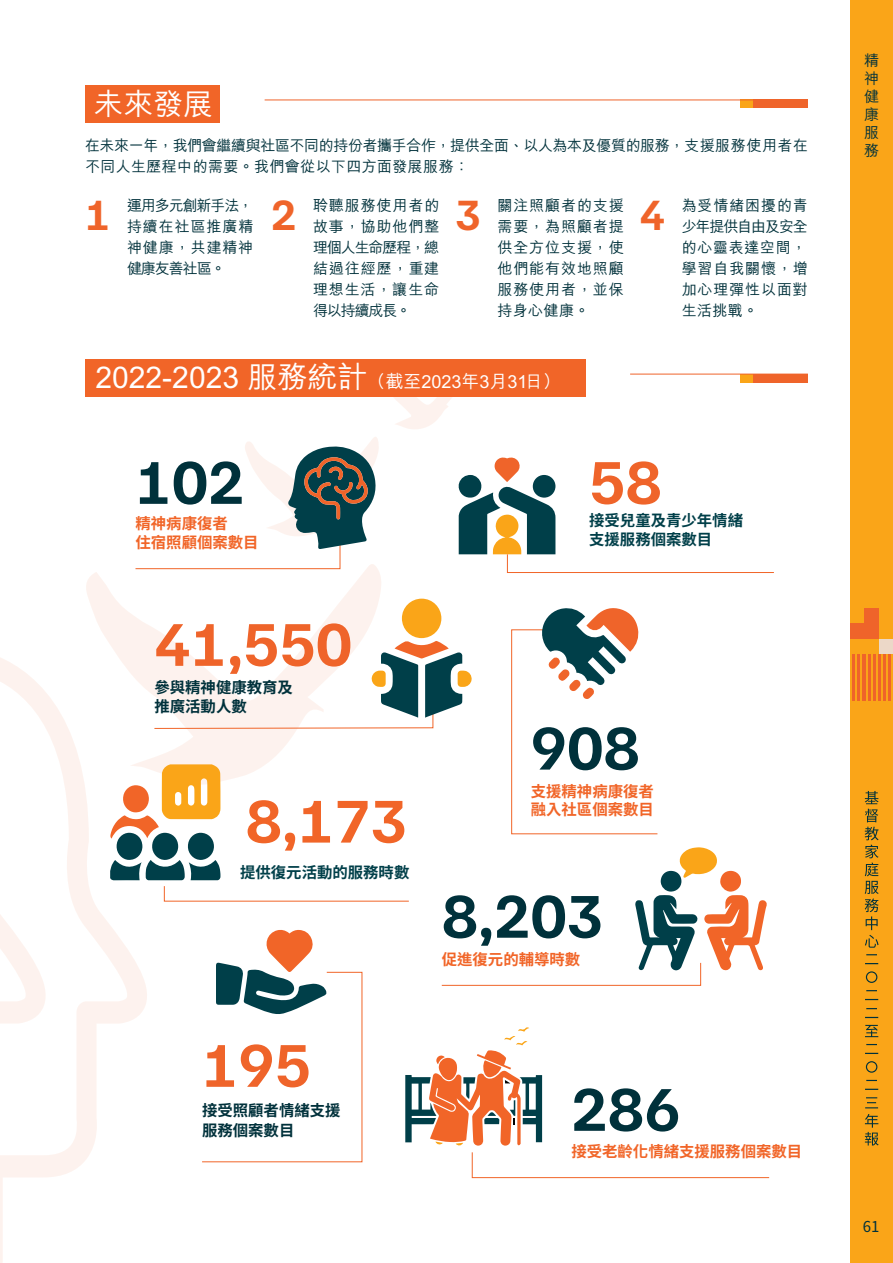
<style>
.page{position:relative;width:893px;height:1263px;background:#fff}
.page>*{position:absolute;margin:0;border:0;box-sizing:border-box;transform-origin:0 0}
.t1{font:700 64.2px "Familjen Grotesk";color:#00313b}
.t2{font:700 64.2px "Familjen Grotesk";color:#ef642a}
.t3{font:700 64.2px "Familjen Grotesk";color:#f16528}
.t4{font:700 45px "Familjen Grotesk";color:#ef642a}
.t5{font:500 30px "M Hei HK";color:#fff}
.t6{font:500 18px "M Hei HK";color:#fff}
.t7{font:700 15.45px/19.2px "Noto Sans TC";color:#f16528}
.t8{font:700 15.45px/19.2px "Noto Sans TC";color:#00313b}
.t9{font:700 15.45px/19.2px "Noto Sans TC";color:#003f49}
.t10{font:500 15px/21px "M Hei HK";letter-spacing:.04em;color:#00313b;text-align:justify}
.t11{font:500 15px/21px "M Hei HK";letter-spacing:-.025em;color:#00313b}
.t12{font:15px "Noto Sans CJ Ksc";color:#00313b}
.s1{font-size:30px}
</style>
<div class="page">
<div style="left:850px;top:0;width:43px;height:1263px;background:#faa518"></div>
<div style="left:879px;top:639px;width:14px;height:15px;background:#ecd8c8"></div>
<div style="left:865px;top:623px;width:14px;height:16px;background:#ef642a"></div>
<div style="left:850px;top:623px;width:15px;height:16px;background:#ef642a"></div>
<div style="left:865px;top:608px;width:14px;height:15px;background:#ef642a"></div>
<div style="left:850px;top:654px;width:43px;height:46px;background:#ef642a"></div>
<hr style="left:891px;top:654px;width:2px;height:46px;background:#faa518">
<hr style="left:886px;top:654px;width:2px;height:46px;background:#faa518">
<hr style="left:881px;top:654px;width:2px;height:46px;background:#faa518">
<hr style="left:876px;top:654px;width:2px;height:46px;background:#faa518">
<hr style="left:871px;top:654px;width:2px;height:46px;background:#faa518">
<hr style="left:866px;top:654px;width:1px;height:46px;background:#faa518">
<hr style="left:860px;top:654px;width:2px;height:46px;background:#faa518">
<hr style="left:855px;top:654px;width:2px;height:46px;background:#faa518">
<hr style="left:850px;top:654px;width:2px;height:46px;background:#faa518">
<svg style="left:865px;top:791px;width:14px;height:157px"></svg>
<svg style="left:865px;top:963px;width:13px;height:1px"></svg>
<svg style="left:865px;top:999px;width:13px;height:1px"></svg>
<svg style="left:865px;top:1017px;width:13px;height:1px"></svg>
<svg style="left:865px;top:1025px;width:13px;height:12px"></svg>
<svg style="left:865px;top:1053px;width:13px;height:1px"></svg>
<svg style="left:865px;top:1089px;width:13px;height:1px"></svg>
<svg style="left:865px;top:1097px;width:13px;height:11px"></svg>
<svg style="left:865px;top:1114px;width:14px;height:31px"></svg>
<svg style="left:866px;top:971px;width:11px;height:12px"></svg>
<svg style="left:866px;top:1061px;width:11px;height:12px"></svg>
<svg style="left:0;top:658px;width:147px;height:605px"></svg>
<svg style="left:84px;top:569px;width:297px;height:217px"></svg>
<svg style="left:394px;top:397px;width:58px;height:32px"></svg>
<svg style="left:459px;top:457px;width:315px;height:116px"></svg>
<div style="left:402px;top:599px;width:39px;height:39px;background:#faa518;border-radius:50%"></div>
<svg style="left:154px;top:641px;width:318px;height:88px"></svg>
<svg style="left:511px;top:608px;width:147px;height:226px"></svg>
<svg style="left:135px;top:437px;width:244px;height:132px"></svg>
<svg style="left:472px;top:1152px;width:298px;height:26px"></svg>
<div style="left:85px;top:359px;width:500px;height:38px;background:#f16528"></div>
<svg style="left:110px;top:764px;width:299px;height:138px"></svg>
<div style="left:753px;top:374px;width:55px;height:8px;background:#ef642a"></div>
<div style="left:740px;top:374px;width:13px;height:8px;background:#faa518"></div>
<hr style="left:630px;top:374px;width:178px;height:1px;background:#ef642a">
<svg style="left:202px;top:929px;width:161px;height:233px"></svg>
<svg style="left:679px;top:847px;width:38px;height:31px"></svg>
<div style="left:661px;top:871px;width:20px;height:21px;background:#003f49;border-radius:50%"></div>
<div style="left:720px;top:871px;width:21px;height:21px;background:#f16528;border-radius:50%"></div>
<svg style="left:441px;top:895px;width:326px;height:91px"></svg>
<div style="left:85px;top:85px;width:135px;height:38px;background:#f16528"></div>
<div style="left:753px;top:100px;width:55px;height:8px;background:#ef642a"></div>
<div style="left:740px;top:100px;width:13px;height:8px;background:#faa518"></div>
<hr style="left:265px;top:100px;width:543px;height:1px;background:#ef642a">
<svg style="left:405px;top:1027px;width:137px;height:119px"></svg>
<h3 class="t5" style="left:93px;top:83px;width:121px">未來發展</h3>
<p class="t11" style="left:85px;top:134px;width:725px">在未來一年，我們會繼續與社區不同的持份者攜手合作，提供全面、以人為本及優質的服務，支援服務使用者在不同人生歷程中的需要。我們會從以下四方面發展服務：</p>
<p class="t10" style="left:127px;top:193px;width:128px">運用多元創新手法，持續在社區推廣精神健康，共建精神健康友善社區。</p>
<p class="t10" style="left:313px;top:193px;width:128px">聆聽服務使用者的故事，協助他們整理個人生命歷程，總結過往經歷，重建理想生活，讓生命得以持續成長。</p>
<p class="t10" style="left:497px;top:193px;width:128px">關注照顧者的支援需要，為照顧者提供全方位支援，使他們能有效地照顧服務使用者，並保持身心健康。</p>
<p class="t10" style="left:682px;top:193px;width:128px">為受情緒困擾的青少年提供自由及安全的心靈表達空間，學習自我關懷，增加心理彈性以面對生活挑戰。</p>
<h2 class="t4" style="left:85px;top:184px;width:27px">1</h2>
<h2 class="t4" style="left:271px;top:184px;width:27px">2</h2>
<h2 class="t4" style="left:455px;top:184px;width:27px">3</h2>
<h2 class="t4" style="left:640px;top:184px;width:27px">4</h2>
<p class="t6" style="left:96px;top:368px;width:467px"><span class="s1">2022-2023 服務統計</span>（截至2023年3月31日）</p>
<h1 class="t1" style="left:135px;top:438px;width:111px">102</h1>
<p class="t7" style="left:135px;top:514px;width:125px">精神病康復者<br>住宿照顧個案數目</p>
<h1 class="t2" style="left:154px;top:600px;width:199px">41,550</h1>
<p class="t8" style="left:154px;top:678px;width:140px">參與精神健康教育及推廣活動人數</p>
<h1 class="t2" style="left:589px;top:438px;width:74px">58</h1>
<p class="t9" style="left:589px;top:511px;width:155px">接受兒童及青少年情緒支援服務個案數目</p>
<h1 class="t3" style="left:246px;top:777px;width:163px">8,173</h1>
<p class="t9" style="left:240px;top:863px;width:171px">提供復元活動的服務時數</p>
<h1 class="t2" style="left:202px;top:1021px;width:111px">195</h1>
<p class="t8" style="left:202px;top:1101px;width:140px">接受照顧者情緒支援服務個案數目</p>
<h1 class="t1" style="left:531px;top:704px;width:111px">908</h1>
<p class="t7" style="left:531px;top:782px;width:125px;line-height:18.5px">支援精神病康復者融入社區個案數目</p>
<h1 class="t1" style="left:442px;top:872px;width:163px">8,203</h1>
<p class="t7" style="left:442px;top:950px;width:140px">促進復元的輔導時數</p>
<h1 class="t1" style="left:571px;top:1065px;width:111px">286</h1>
<p class="t7" style="left:571px;top:1142px;width:232px">接受老齡化情緒支援服務個案數目</p>
<p class="t10" style="left:864px;top:50px;width:16px;line-height:18px">精神健康服務</p>
<p class="t12" style="left:863px;top:1218px;width:18px">61</p>
</div>
